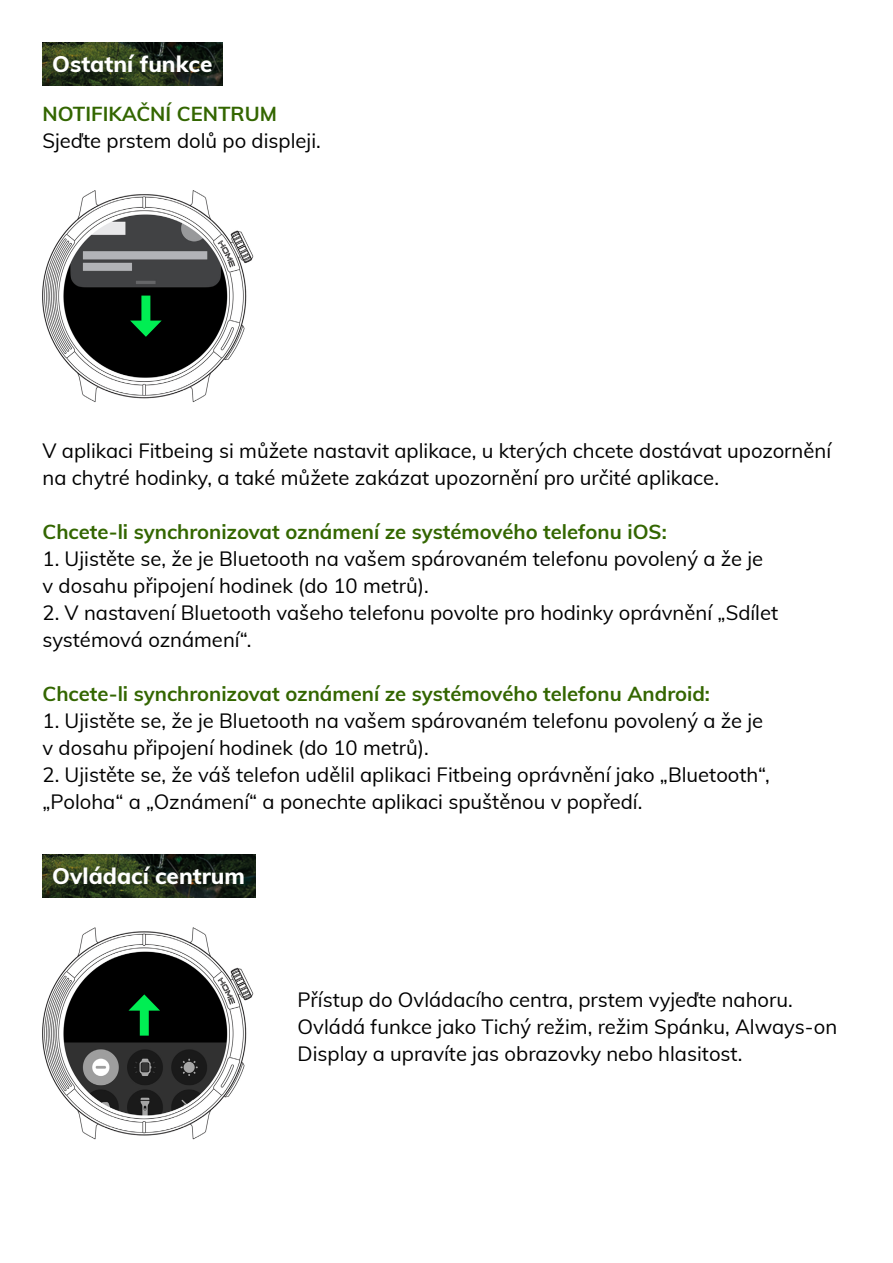
<style>
.page{position:relative;width:893px;height:1263px;background:#fff}
.page>*{position:absolute;margin:0;border:0;box-sizing:border-box;transform-origin:0 0}
.t1{font:800 22.5px "Muli";color:#fff}
.t2{font:20.25px/27px "Muli";color:#000}
.t3{font:700 20.25px "Muli";color:#360}
</style>
<div class="page">
<img style="left:43px;top:855px;width:212px;height:42px">
<img style="left:43px;top:43px;width:179px;height:42px">
<img style="left:43px;top:190px;width:211px;height:213px">
<img style="left:43px;top:927px;width:211px;height:213px">
<svg style="left:130px;top:296px;width:32px;height:41px"></svg>
<svg style="left:128px;top:994px;width:32px;height:41px"></svg>
<p class="t1" style="left:52px;top:47px;width:162px">Ostatní funkce</p>
<p class="t3" style="left:43px;top:99px;width:236px">NOTIFIKAČNÍ CENTRUM</p>
<p class="t2" style="left:43px;top:127px;width:280px">Sjeďte prstem dolů po displeji.</p>
<p class="t2" style="left:43px;top:437px;width:790px">V aplikaci Fitbeing si můžete nastavit aplikace, u kterých chcete dostávat upozornění na chytré hodinky, a také můžete zakázat upozornění pro určité aplikace.</p>
<p class="t3" style="left:43px;top:517px;width:626px">Chcete-li synchronizovat oznámení ze systémového telefonu iOS:</p>
<p class="t2" style="left:43px;top:545px;width:722px">1. Ujistěte se, že je Bluetooth na vašem spárovaném telefonu povolený a že je v dosahu připojení hodinek (do 10 metrů).</p>
<p class="t2" style="left:43px;top:599px;width:737px">2. V nastavení Bluetooth vašeho telefonu povolte pro hodinky oprávnění „Sdílet systémová oznámení“.</p>
<p class="t3" style="left:43px;top:679px;width:669px">Chcete-li synchronizovat oznámení ze systémového telefonu Android:</p>
<p class="t2" style="left:43px;top:707px;width:722px">1. Ujistěte se, že je Bluetooth na vašem spárovaném telefonu povolený a že je v dosahu připojení hodinek (do 10 metrů).</p>
<p class="t2" style="left:43px;top:761px;width:729px">2. Ujistěte se, že váš telefon udělil aplikaci Fitbeing oprávnění jako „Bluetooth“, „Poloha“ a „Oznámení“ a ponechte aplikaci spuštěnou v popředí.</p>
<p class="t1" style="left:52px;top:859px;width:194px">Ovládací centrum</p>
<p class="t2" style="left:298px;top:985px;width:541px">Přístup do Ovládacího centra, prstem vyjeďte nahoru.<br>Ovládá funkce jako Tichý režim, režim Spánku, Always-on<br>Display a upravíte jas obrazovky nebo hlasitost.</p>
</div>
